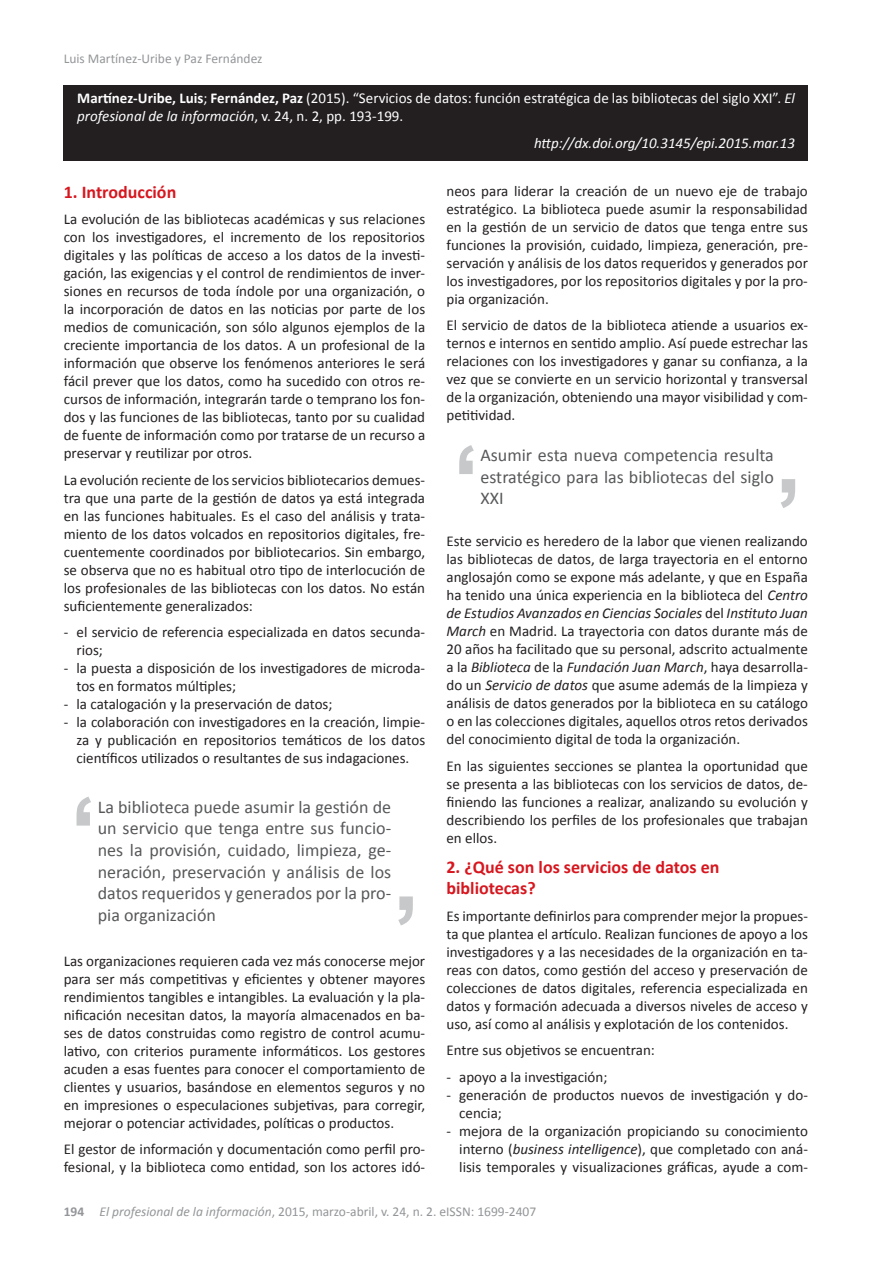
<style>
.page{position:relative;width:893px;height:1263px;background:#fff}
.page>*{position:absolute;margin:0;border:0;box-sizing:border-box;transform-origin:0 0}
.t1{font:18px/21.6px "Calibri";color:#57585a;text-align:justify}
.t2{font:700 18px/21.6px "Calibri";color:#d7171f}
.t3{font:15px/18px "Calibri";color:#231f20;text-align:justify}
.t4{font:15px/18px "Calibri";color:#fff}
.t5{font:italic 15px "Calibri";color:#fff}
.t6{font:13.5px "Calibri";color:#939598}
.s1{font-weight:700}
.s2{font-style:italic}
</style>
<div class="page">
<div style="left:64px;top:85px;width:744px;height:76px;background:#231f20"></div>
<svg style="left:781px;top:479px;width:14px;height:29px"></svg>
<svg style="left:459px;top:445px;width:15px;height:29px"></svg>
<svg style="left:398px;top:896px;width:15px;height:29px"></svg>
<svg style="left:77px;top:797px;width:14px;height:29px"></svg>
<p class="t6" style="left:64px;top:50px;width:200px">Luis Martínez-Uribe y Paz Fernández</p>
<p class="t4" style="left:77px;top:89px;width:719px"><span class="s1">Martínez-Uribe, Luis</span>; <span class="s1">Fernández, Paz</span> (2015). “Servicios de datos: función estratégica de las bibliotecas del siglo XXI”. <span class="s2">El profesional de la información</span>, v. 24, n. 2, pp. 193-199.</p>
<p class="t5" style="left:534px;top:133px;width:263px">http://dx.doi.org/10.3145/epi.2015.mar.13</p>
<p class="t2" style="left:64px;top:181px;width:114px">1. Introducción</p>
<p class="t3" style="left:64px;top:210px;width:363px">La evolución de las bibliotecas académicas y sus relaciones con los investigadores, el incremento de los repositorios digitales y las políticas de acceso a los datos de la investi&shy;gación, las exigencias y el control de rendimientos de inver&shy;siones en recursos de toda índole por una organización, o la incorporación de datos en las noticias por parte de los medios de comunicación, son sólo algunos ejemplos de la creciente importancia de los datos. A un profesional de la información que observe los fenómenos anteriores le será fácil prever que los datos, como ha sucedido con otros re&shy;cursos de información, integrarán tarde o temprano los fon&shy;dos y las funciones de las bibliotecas, tanto por su cualidad de fuente de información como por tratarse de un recurso a preservar y reutilizar por otros.</p>
<p class="t3" style="left:64px;top:471px;width:363px">La evolución reciente de los servicios bibliotecarios demues&shy;tra que una parte de la gestión de datos ya está integrada en las funciones habituales. Es el caso del análisis y trata&shy;miento de los datos volcados en repositorios digitales, fre&shy;cuentemente coordinados por bibliotecarios. Sin embargo, se observa que no es habitual otro tipo de interlocución de los profesionales de las bibliotecas con los datos. No están suficientemente generalizados:</p>
<p class="t3" style="left:77px;top:623px;width:350px;text-indent:-13px">- el servicio de referencia especializada en datos secunda&shy;rios;</p>
<p class="t3" style="left:77px;top:659px;width:350px;text-indent:-13px">- la puesta a disposición de los investigadores de microda&shy;tos en formatos múltiples;</p>
<p class="t3" style="left:64px;top:695px;width:270px">- la catalogación y la preservación de datos;</p>
<p class="t3" style="left:77px;top:713px;width:350px;text-indent:-13px">- la colaboración con investigadores en la creación, limpie&shy;za y publicación en repositorios temáticos de los datos científicos utilizados o resultantes de sus indagaciones.</p>
<p class="t3" style="left:446px;top:182px;width:363px">neos para liderar la creación de un nuevo eje de trabajo estratégico. La biblioteca puede asumir la responsabilidad en la gestión de un servicio de datos que tenga entre sus funciones la provisión, cuidado, limpieza, generación, pre&shy;servación y análisis de los datos requeridos y generados por los investigadores, por los repositorios digitales y por la pro&shy;pia organización.</p>
<p class="t3" style="left:446px;top:316px;width:363px">El servicio de datos de la biblioteca atiende a usuarios ex&shy;ternos e internos en sentido amplio. Así puede estrechar las relaciones con los investigadores y ganar su confianza, a la vez que se convierte en un servicio horizontal y transversal de la organización, obteniendo una mayor visibilidad y com&shy;petitividad.</p>
<p class="t1" style="left:480px;top:444px;width:295px">Asumir esta nueva competencia resulta estratégico para las bibliotecas del siglo XXI</p>
<p class="t3" style="left:446px;top:532px;width:363px">Este servicio es heredero de la labor que vienen realizando las bibliotecas de datos, de larga trayectoria en el entorno anglosajón como se expone más adelante, y que en España ha tenido una única experiencia en la biblioteca del <span class="s2">Centro de Estudios Avanzados en Ciencias Sociales</span> del <span class="s2">Instituto Juan March</span> en Madrid. La trayectoria con datos durante más de 20 años ha facilitado que su personal, adscrito actualmente a la <span class="s2">Biblioteca</span> de la <span class="s2">Fundación Juan March</span>, haya desarrolla&shy;do un <span class="s2">Servicio de datos</span> que asume además de la limpieza y análisis de datos generados por la biblioteca en su catálogo o en las colecciones digitales, aquellos otros retos derivados del conocimiento digital de toda la organización.</p>
<p class="t3" style="left:446px;top:757px;width:363px">En las siguientes secciones se plantea la oportunidad que se presenta a las bibliotecas con los servicios de datos, de&shy;finiendo las funciones a realizar, analizando su evolución y describiendo los perfiles de los profesionales que trabajan en ellos.</p>
<p class="t2" style="left:446px;top:856px;width:274px">2. ¿Qué son los servicios de datos en bibliotecas?</p>
<p class="t3" style="left:446px;top:907px;width:363px">Es importante definirlos para comprender mejor la propues&shy;ta que plantea el artículo. Realizan funciones de apoyo a los investigadores y a las necesidades de la organización en ta&shy;reas con datos, como gestión del acceso y preservación de colecciones de datos digitales, referencia especializada en datos y formación adecuada a diversos niveles de acceso y uso, así como al análisis y explotación de los contenidos.</p>
<p class="t3" style="left:446px;top:1041px;width:210px">Entre sus objetivos se encuentran:</p>
<p class="t3" style="left:446px;top:1068px;width:162px">- apoyo a la investigación;</p>
<p class="t3" style="left:459px;top:1086px;width:350px;text-indent:-13px">- generación de productos nuevos de investigación y do&shy;cencia;</p>
<p class="t3" style="left:459px;top:1122px;width:350px;text-indent:-13px">- mejora de la organización propiciando su conocimiento interno (<span class="s2">business intelligence</span>), que completado con aná&shy;lisis temporales y visualizaciones gráficas, ayude a com-</p>
<p class="t1" style="left:98px;top:796px;width:295px">La biblioteca puede asumir la gestión de un servicio que tenga entre sus funcio&shy;nes la provisión, cuidado, limpieza, ge&shy;neración, preservación y análisis de los datos requeridos y generados por la pro&shy;pia organización</p>
<p class="t3" style="left:64px;top:952px;width:363px">Las organizaciones requieren cada vez más conocerse mejor para ser más competitivas y eficientes y obtener mayores rendimientos tangibles e intangibles. La evaluación y la pla&shy;nificación necesitan datos, la mayoría almacenados en ba&shy;ses de datos construidas como registro de control acumu&shy;lativo, con criterios puramente informáticos. Los gestores acuden a esas fuentes para conocer el comportamiento de clientes y usuarios, basándose en elementos seguros y no en impresiones o especulaciones subjetivas, para corregir, mejorar o potenciar actividades, políticas o productos.</p>
<p class="t3" style="left:64px;top:1140px;width:363px">El gestor de información y documentación como perfil pro&shy;fesional, y la biblioteca como entidad, son los actores idó-</p>
<p class="t6" style="left:64px;top:1203px;width:474px"><span class="s1">194</span> <span class="s2">El profesional de la información</span>, 2015, marzo-abril, v. 24, n. 2. eISSN: 1699-2407</p>
</div>
